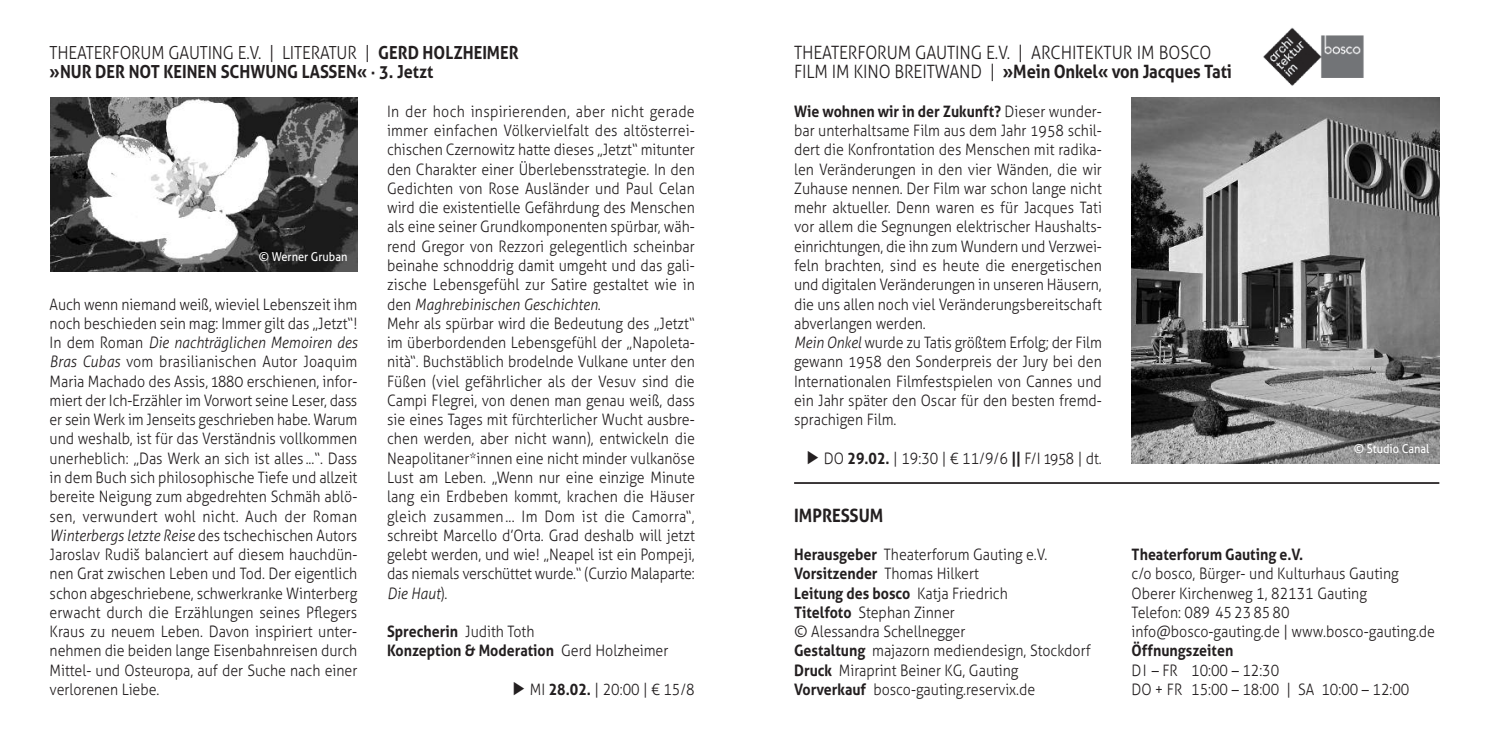
<style>
.page{position:relative;width:1489px;height:745px;background:#fff}
.page>*{position:absolute;margin:0;border:0;box-sizing:border-box;transform-origin:0 0}
.t1{font:300 18.38px/19.2px "Aller";letter-spacing:-.01em;color:#231f20;scale:.9 1}
.t2{font:700 18.38px "Aller";color:#231f20;scale:.9 1}
.t3{font:700 18.03px/19.2px "Aller";color:#231f20;scale:.9 1}
.t4{font:300 15.75px/19.2px "Aller";color:#231f20;scale:.9 1}
.t5{font:700 15.75px/19.2px "Aller";color:#231f20;scale:.9 1}
.t6{font:12.25px "Aller";color:#fff}
.s1{font-weight:300}
.s2{font-style:italic}
.s3{font-family:"Lucida Grande";font-weight:400}
.s4{font-weight:700}
</style>
<div class="page">
<hr style="left:794px;top:482px;width:645px;height:1px;background:#231f20">
<img style="left:1263px;top:27px;width:101px;height:59px">
<img style="left:1131px;top:97px;width:308px;height:366px">
<img style="left:50px;top:97px;width:307px;height:174px">
<p class="t3" style="left:50px;top:43px;width:522px"><span class="s1">thEatErforum gauting E.V. | litEratur |</span> Gerd holzheiMer »nur der not keinen schwunG lassen« · 3. jetzt</p>
<p class="t6" style="left:259px;top:249px;width:90px">© Werner Gruban</p>
<p class="t4" style="left:50px;top:294px;width:343px;text-align:justify">auch wenn niemand weiß, wieviel lebenszeit ihm noch beschieden sein mag: immer gilt das „Jetzt“! in dem roman <span class="s2">die nachträglichen Memoiren des Bras cubas</span> vom brasilianischen autor Joaquim maria machado des assis, 1880 erschienen, infor&shy;miert der ich-Erzähler im Vorwort seine leser, dass er sein werk im Jenseits geschrieben habe. warum und weshalb, ist für das Verständnis vollkommen unerheblich: „das werk an sich ist alles ...“. dass in dem Buch sich philosophische tiefe und allzeit bereite neigung zum abgedrehten schmäh ablö&shy;sen, verwundert wohl nicht. auch der roman <span class="s2">Winterbergs letzte Reise</span> des tschechischen autors Jaroslav rudiš balanciert auf diesem hauchdün&shy;nen grat zwischen leben und tod. der eigentlich schon abgeschriebene, schwerkranke winterberg erwacht durch die Erzählungen seines pflegers kraus zu neuem leben. davon inspiriert unter&shy;nehmen die beiden lange Eisenbahnreisen durch mittel- und osteuropa, auf der suche nach einer verlorenen liebe.</p>
<p class="t4" style="left:387px;top:102px;width:343px">in der hoch inspirierenden, aber nicht gerade immer einfachen Völkervielfalt des altösterrei&shy;chischen czernowitz hatte dieses „Jetzt“ mitunter den charakter einer überlebensstrategie. in den gedichten von rose ausländer und paul celan wird die existentielle gefährdung des menschen als eine seiner grundkomponenten spürbar, wäh&shy;rend gregor von rezzori gelegentlich scheinbar beinahe schnoddrig damit umgeht und das gali&shy;zische lebensgefühl zur satire gestaltet wie in den <span class="s2">Maghrebinischen Geschichten</span>.<br>mehr als spürbar wird die Bedeutung des „Jetzt“ im überbordenden lebensgefühl der „napoleta&shy;nità“. Buchstäblich brodelnde Vulkane unter den füßen (viel gefährlicher als der Vesuv sind die campi flegrei, von denen man genau weiß, dass sie eines tages mit fürchterlicher wucht ausbre&shy;chen werden, aber nicht wann), entwickeln die neapolitaner*innen eine nicht minder vulkanöse lust am leben. „wenn nur eine einzige minute lang ein Erdbeben kommt, krachen die häuser gleich zusammen... im dom ist die camorra“, schreibt marcello d’orta. grad deshalb will jetzt gelebt werden, und wie! „neapel ist ein pompeji, das niemals verschüttet wurde.“ (curzio malaparte: <span class="s2">die haut</span>).</p>
<p class="t5" style="left:387px;top:621px;width:314px">sprecherin <span class="s1">Judith toth<br></span>konzeption &amp; Moderation <span class="s1">gerd holzheimer</span></p>
<p class="t4" style="left:513px;top:679px;width:204px"><span class="s3">▶</span> mi <span class="s4">28.02.</span> | 20:00 | € 15/8</p>
<p class="t1" style="left:794px;top:43px;width:488px">thEatErforum gauting E.V. | architEktur im Bosco film im kino BrEitwand | <span class="s4">»Mein onkel« von jacques tati</span></p>
<p class="t4" style="left:794px;top:102px;width:343px"><span class="s4">wie wohnen wir in der zukunft?</span> dieser wunder&shy;bar unterhaltsame film aus dem Jahr 1958 schil&shy;dert die konfrontation des menschen mit radika&shy;len Veränderungen in den vier wänden, die wir zuhause nennen. der film war schon lange nicht mehr aktueller. denn waren es für Jacques tati vor allem die segnungen elektrischer haushalts&shy;einrichtungen, die ihn zum wundern und Verzwei&shy;feln brachten, sind es heute die energetischen und digitalen Veränderungen in unseren häusern, die uns allen noch viel Veränderungsbereitschaft abverlangen werden.<br><span class="s2">Mein Onkel</span> wurde zu tatis größtem Erfolg; der film gewann 1958 den sonderpreis der Jury bei den internationalen filmfestspielen von cannes und ein Jahr später den oscar für den besten fremd&shy;sprachigen film.</p>
<p class="t4" style="left:806px;top:448px;width:329px"><span class="s3">▶</span> do <span class="s4">29.02.</span> | 19:30 | € 11/9/6 <span class="s4">||</span> f/i 1958 | dt.</p>
<p class="t6" style="left:1353px;top:441px;width:77px">© Studio Canal</p>
<p class="t2" style="left:794px;top:504px;width:101px">iMPressuM</p>
<p class="t4" style="left:794px;top:544px;width:331px"><span class="s4">herausgeber</span> theaterforum gauting e.V. <span class="s4">vorsitzender</span> thomas hilkert<br><span class="s4">leitung des bosco</span> katja friedrich<br><span class="s4">titelfoto</span> stephan zinner<br>© alessandra schellnegger<br><span class="s4">Gestaltung</span> majazorn mediendesign, stockdorf <span class="s4">druck</span> miraprint Beiner kg, gauting <span class="s4">vorverkauf</span> bosco-gauting.reservix.de</p>
<p class="t5" style="left:1131px;top:544px;width:192px">theaterforum Gauting e.v.</p>
<p class="t4" style="left:1131px;top:564px;width:339px">c/o bosco, Bürger- und kulturhaus gauting oberer kirchenweg 1, 82131 gauting<br>telefon: 089 45 23 8580 info@bosco-gauting.de | www.bosco-gauting.de</p>
<p class="t5" style="left:1131px;top:641px;width:114px">öffnungszeiten</p>
<p class="t4" style="left:1131px;top:660px;width:310px">di – fr 10:00 – 12:30<br>do + fr 15:00 – 18:00 | sa 10:00 – 12:00</p>
</div>
